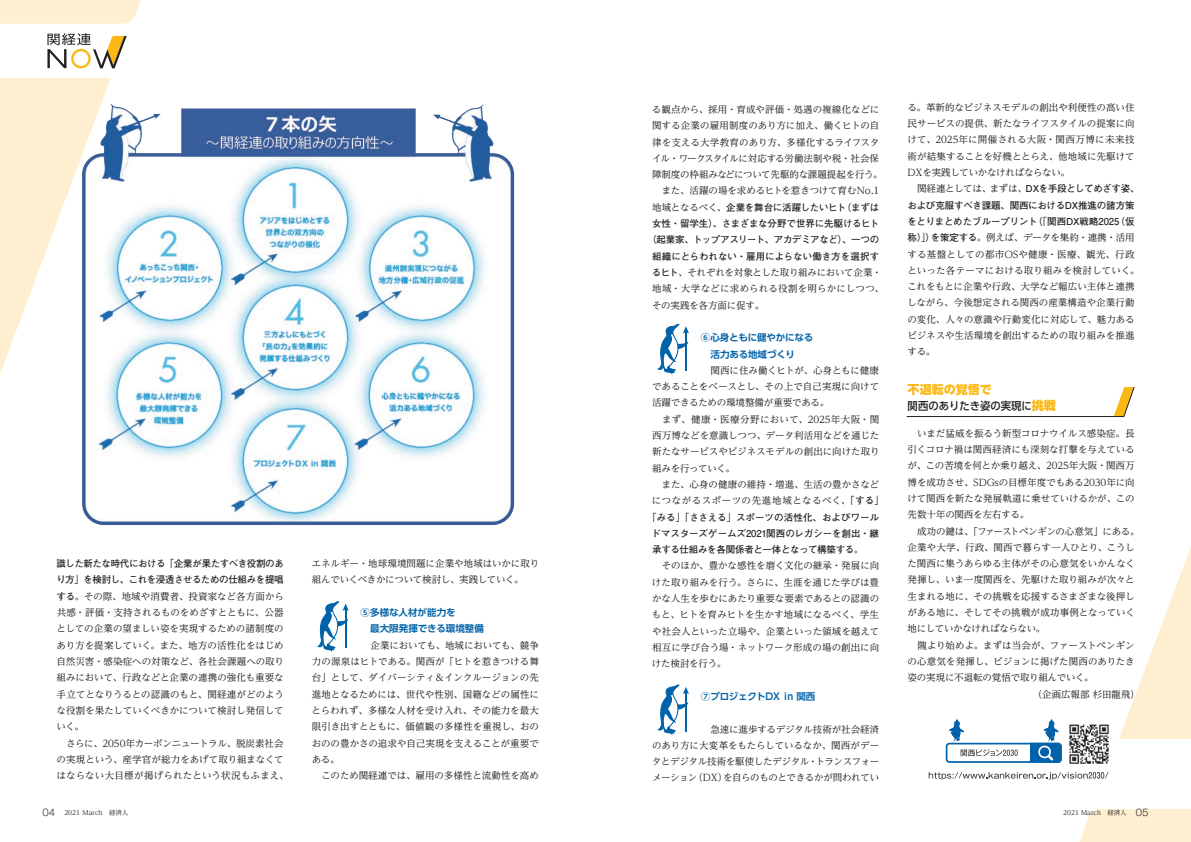
<style>
.page{position:relative;width:1191px;height:842px;background:#fff}
.page>*{position:absolute;margin:0;border:0;box-sizing:border-box;transform-origin:0 0}
.t1{font:800 12px "UD Shin Go Pro";color:#fcb814}
.t2{font:500 11px "UD Shin Go Pro";color:#231f20;scale:.94 1}
.t3{font:9.5px/16.3px "UD Reimin Pro";letter-spacing:-.005em;color:#231f20}
.t4{font:700 9.5px/16.3px "Futo Go B101 Pro";letter-spacing:-.025em;color:#231f20;text-align:center}
.t5{font:700 9.5px/16.3px "UD Shin Go Pro De";letter-spacing:-.01em;color:#0162a9}
.t6{font:700 9.5px/16.3px "Futo Go B101 Pro";letter-spacing:-.045em;color:#231f20}
.t7{font:9.5px "UD Reimin Pro";letter-spacing:-.03em;color:#231f20}
.t8{font:9.5px "UD Reimin Pro";letter-spacing:-.035em;color:#231f20}
.t9{font:6.4px "UD Reimin Pro";color:#231f20}
.s1{font-family:"Futo Go B101 Pro";font-weight:700}
.s2{font-family:"Gothic MB101 Pro";font-weight:300;font-size:9.2px}
.s3{font-family:"UD Reimin Pro";font-weight:400}
.s4{font-weight:800;font-size:12px;color:#fcb814}
</style>
<div class="page">
<div style="left:1080px;top:809px;width:111px;height:33px;background:#feefd0"></div>
<svg style="left:1119px;top:547px;width:72px;height:192px"></svg>
<svg style="left:906px;top:387px;width:229px;height:31px"></svg>
<div style="left:945px;top:743px;width:116px;height:20px;border:2px solid #0162a9;border-radius:3px"></div>
<svg style="left:928px;top:772px;width:180px;height:8px"></svg>
<svg style="left:949px;top:719px;width:68px;height:37px"></svg>
<svg style="left:1028px;top:719px;width:34px;height:44px"></svg>
<img style="left:1069px;top:724px;width:40px;height:40px">
<svg style="left:658px;top:324px;width:31px;height:49px"></svg>
<svg style="left:658px;top:684px;width:31px;height:50px"></svg>
<svg style="left:0;top:78px;width:111px;height:296px"></svg>
<svg style="left:47px;top:33px;width:80px;height:35px"></svg>
<svg style="left:0;top:0;width:141px;height:24px;background:#feefd2"></svg>
<img style="left:72px;top:94px;width:443px;height:432px">
<svg style="left:318px;top:601px;width:31px;height:50px"></svg>
<p class="t6" style="left:56px;top:554px;width:229px">識した新たな時代における｢企業が果たすべき役割のあり方」を検討し、これを浸透させるための仕組みを提唱</p>
<p class="t3" style="left:56px;top:588px;width:234px"><span class="s1">する</span>。その際、地域や消費者、投資家など各方面から共感・評価・支持されるものをめざすとともに、公器としての企業の望ましい姿を実現するための諸制度のあり方を提案していく。また、地方の活性化をはじめ自然災害・感染症への対策など、各社会課題への取り組みにおいて、行政などと企業の連携の強化も重要な手立てとなりうるとの認識のもと、関経連がどのような役割を果たしていくべきかについて検討し発信していく。<br>　さらに、2050年カーボンニュートラル、脱炭素社会の実現という、産学官が総力をあげて取り組まなくてはならない大目標が掲げられたという状況もふまえ、</p>
<p class="t9" style="left:43px;top:807px;width:87px"><span class="s2">04</span> 2021 March　経済人</p>
<p class="t3" style="left:312px;top:555px;width:229px">エネルギー・地球環境問題に企業や地域はいかに取り組んでいくべきかについて検討し、実践していく。</p>
<p class="t5" style="left:361px;top:604px;width:125px">⑤多様な人材が能力を<br>　最大限発揮できる環境整備</p>
<p class="t3" style="left:311px;top:637px;width:229px;text-indent:49px">　企業においても、地域においても、競争力の源泉はヒトである。関西が「ヒトを惹きつける舞台」として、ダイバーシティ＆インクルージョンの先進地となるためには、世代や性別、国籍などの属性にとらわれず、多様な人材を受け入れ、その能力を最大限引き出すとともに、価値観の多様性を重視し、おのおのの豊かさの追求や自己実現を支えることが重要である。<br>　このため関経連では、雇用の多様性と流動性を高め</p>
<p class="t3" style="left:652px;top:101px;width:232px">る観点から、採用・育成や評価・処遇の複線化などに関する企業の雇用制度のあり方に加え、働くヒトの自律を支える大学教育のあり方、多様化するライフスタイル・ワークスタイルに対応する労働法制や税・社会保障制度の枠組みなどについて先駆的な課題提起を行う。　また、活躍の場を求めるヒトを惹きつけて育むNo.1</p>
<p class="t4" style="left:647px;top:198px;width:234px"><span class="s3">地域となるべく、</span>企業を舞台に活躍したいヒト（まずは女性・留学生）、さまざまな分野で世界に先駆けるヒト（起業家、トップアスリート、アカデミアなど）、一つの組織にとらわれない・雇用によらない働き方を選択す</p>
<p class="t3" style="left:652px;top:264px;width:234px"><span class="s1">るヒト</span>、それぞれを対象とした取り組みにおいて企業・地域・大学などに求められる役割を明らかにしつつ、その実践を各方面に促す。</p>
<p class="t5" style="left:701px;top:329px;width:114px">⑥心身ともに健やかになる　活力ある地域づくり</p>
<p class="t3" style="left:652px;top:362px;width:234px;text-indent:49px">　関西に住み働くヒトが、心身ともに健康であることをベースとし、その上で自己実現に向けて活躍できるための環境整備が重要である。<br>　まず、健康・医療分野において、2025年大阪・関西万博などを意識しつつ、データ利活用などを通じた新たなサービスやビジネスモデルの創出に向けた取り組みを行っていく。<br>　また、心身の健康の維持・増進、生活の豊かさなどにつながるスポーツの先進地域となるべく、<span class="s1">「する」</span></p>
<p class="t4" style="left:651px;top:508px;width:229px;text-align:justify;text-indent:-5px">「みる」「ささえる」スポーツの活性化、およびワールドマスターズゲームズ2021関西のレガシーを創出・継承する仕組みを各関係者と一体となって構築する<span class="s3">。</span></p>
<p class="t3" style="left:652px;top:557px;width:229px;text-align:justify">　そのほか、豊かな感性を磨く文化の継承・発展に向けた取り組みを行う。さらに、生涯を通じた学びは豊かな人生を歩むにあたり重要な要素であるとの認識のもと、ヒトを育みヒトを生かす地域になるべく、学生や社会人といった立場や、企業といった領域を越えて相互に学び合う場・ネットワーク形成の場の創出に向けた検討を行う。</p>
<p class="t5" style="left:701px;top:688px;width:116px">⑦プロジェクトDX in 関西</p>
<p class="t3" style="left:652px;top:720px;width:229px;text-align:justify;text-indent:49px">　急速に進歩するデジタル技術が社会経済のあり方に大変革をもたらしているなか、関西がデータとデジタル技術を駆使したデジタル・トランスフォーメーション（DX）を自らのものとできるかが問われてい</p>
<p class="t3" style="left:907px;top:99px;width:234px">る。革新的なビジネスモデルの創出や利便性の高い住民サービスの提供、新たなライフスタイルの提案に向けて、2025年に開催される大阪・関西万博に未来技術が結集することを好機ととらえ、他地域に先駆けて<br>DXを実践していかなければならない。<br>　関経連としては、まずは、<span class="s1">DXを手段としてめざす姿、</span></p>
<p class="t4" style="left:907px;top:196px;width:229px;text-align:left">および克服すべき課題、関西におけるDX推進の諸方策をとりまとめたブループリント（「関西DX戦略2025（仮</p>
<p class="t3" style="left:907px;top:229px;width:234px"><span class="s1">称）」）を策定する</span>。例えば、データを集約・連携・活用する基盤としての都市OSや健康・医療、観光、行政といった各テーマにおける取り組みを検討していく。これをもとに企業や行政、大学など幅広い主体と連携しながら、今後想定される関西の産業構造や企業行動の変化、人々の意識や行動変化に対応して、魅力あるビジネスや生活環境を創出するための取り組みを推進する。</p>
<p class="t1" style="left:907px;top:380px;width:85px">不退転の覚悟で</p>
<p class="t2" style="left:907px;top:397px;width:159px">関西のありたき姿の実現に<span class="s4">挑戦</span></p>
<p class="t3" style="left:907px;top:425px;width:228px">　いまだ猛威を振るう新型コロナウイルス感染症。長</p>
<p class="t3" style="left:907px;top:441px;width:229px">引くコロナ禍は関西経済にも深刻な打撃を与えている</p>
<p class="t3" style="left:907px;top:457px;width:229px">が、この苦境を何とか乗り越え、2025年大阪・関西万</p>
<p class="t3" style="left:907px;top:474px;width:228px">博を成功させ、SDGsの目標年度でもある2030年に向</p>
<p class="t3" style="left:907px;top:490px;width:229px">けて関西を新たな発展軌道に乗せていけるかが、この</p>
<p class="t3" style="left:907px;top:506px;width:123px">先数十年の関西を左右する。</p>
<p class="t7" style="left:907px;top:523px;width:233px">　成功の鍵は、｢ファーストペンギンの心意気」にある。</p>
<p class="t3" style="left:907px;top:539px;width:229px">企業や大学、行政、関西で暮らす一人ひとり、こうし</p>
<p class="t3" style="left:907px;top:555px;width:229px">た関西に集うあらゆる主体がその心意気をいかんなく</p>
<p class="t3" style="left:907px;top:571px;width:229px">発揮し、いま一度関西を、先駆けた取り組みが次々と</p>
<p class="t3" style="left:907px;top:588px;width:229px">生まれる地に、その挑戦を応援するさまざまな後押し</p>
<p class="t3" style="left:907px;top:604px;width:229px">がある地に、そしてその挑戦が成功事例となっていく</p>
<p class="t8" style="left:907px;top:621px;width:139px">地にしていかなければならない。</p>
<p class="t3" style="left:907px;top:637px;width:228px">　隗より始めよ。まずは当会が、ファーストペンギン</p>
<p class="t3" style="left:907px;top:653px;width:229px">の心意気を発揮し、ビジョンに掲げた関西のありたき</p>
<p class="t3" style="left:907px;top:669px;width:197px">姿の実現に不退転の覚悟で取り組んでいく。　</p>
<p class="t3" style="left:961px;top:685px;width:180px">　　　　　　　　（企画広報部 杉田龍飛）</p>
<p class="t9" style="left:1063px;top:807px;width:87px">2021 March　経済人 <span class="s2">05</span></p>
</div>
